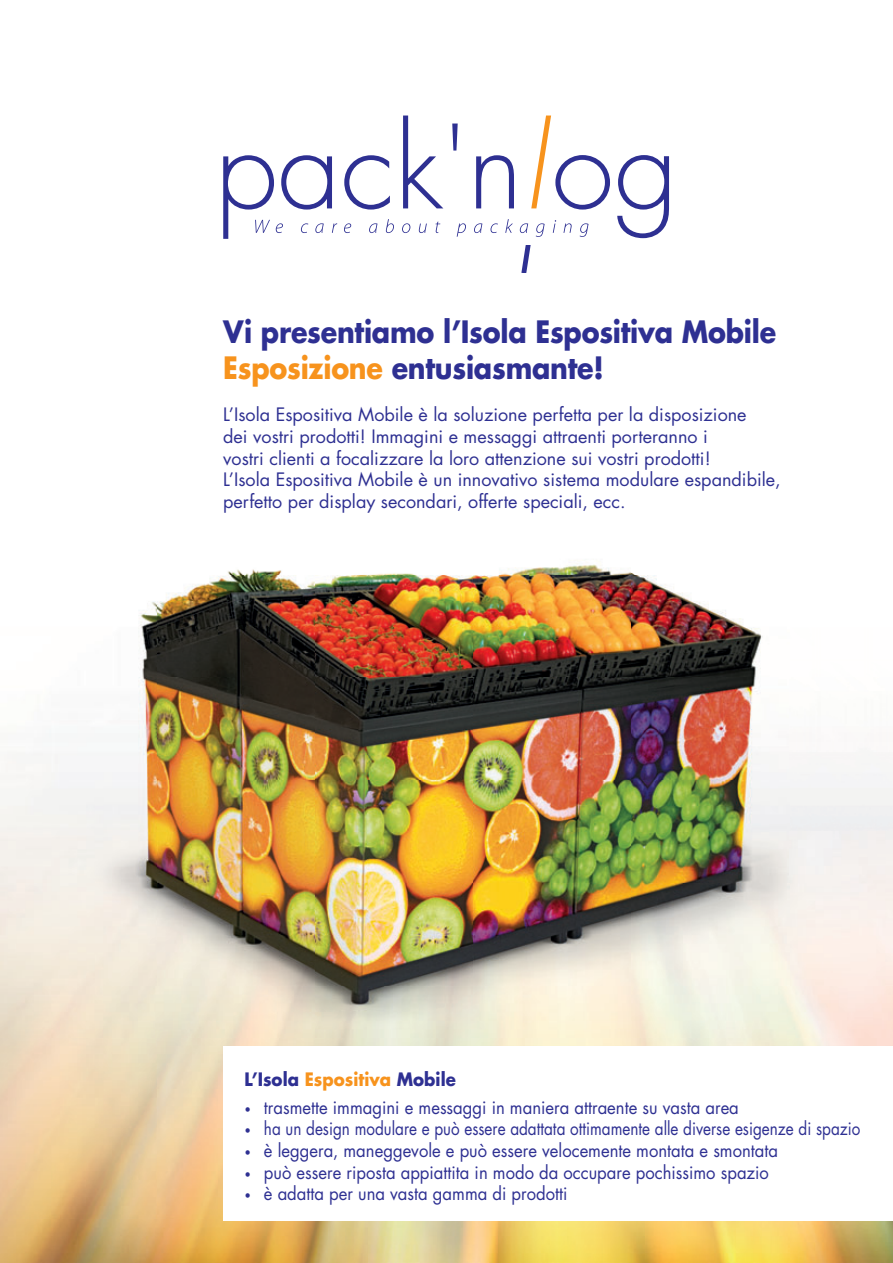
<style>
.page{position:relative;width:893px;height:1263px;background:#fff}
.page>*{position:absolute;margin:0;border:0;box-sizing:border-box;transform-origin:0 0}
.t1{font:700 30px/36px "Futura Std";letter-spacing:-.01em;color:#2e3092;scale:.9 1}
.t2{font:18px/21.6px "Futura Std";color:#2e3092}
.t3{font:18px "Futura Std";color:#2e3092;scale:.93 1}
.t4{font:18px "Futura Std";color:#2e3092;scale:.85 1}
.t5{font:700 18px "Futura Std";color:#2e3092;scale:.93 1}
.s1{color:#f7931d}
.s2{font-size:12px}
</style>
<div class="page">
<img style="left:0;top:564px;width:893px;height:699px">
<svg style="left:344px;top:155px;width:46px;height:55px"></svg>
<svg style="left:403px;top:116px;width:40px;height:92px"></svg>
<svg style="left:452px;top:124px;width:6px;height:27px"></svg>
<svg style="left:476px;top:155px;width:38px;height:53px"></svg>
<svg style="left:531px;top:116px;width:79px;height:94px"></svg>
<svg style="left:617px;top:155px;width:52px;height:83px"></svg>
<svg style="left:223px;top:155px;width:114px;height:84px"></svg>
<svg style="left:344px;top:223px;width:7px;height:10px"></svg>
<svg style="left:369px;top:223px;width:8px;height:10px"></svg>
<svg style="left:386px;top:219px;width:8px;height:14px"></svg>
<svg style="left:402px;top:223px;width:8px;height:10px"></svg>
<svg style="left:419px;top:224px;width:8px;height:9px"></svg>
<svg style="left:436px;top:222px;width:4px;height:11px"></svg>
<svg style="left:457px;top:223px;width:9px;height:14px"></svg>
<svg style="left:474px;top:223px;width:8px;height:10px"></svg>
<svg style="left:490px;top:223px;width:8px;height:10px"></svg>
<svg style="left:505px;top:219px;width:8px;height:14px"></svg>
<svg style="left:520px;top:223px;width:25px;height:50px"></svg>
<svg style="left:553px;top:220px;width:3px;height:13px"></svg>
<svg style="left:563px;top:223px;width:9px;height:10px"></svg>
<svg style="left:580px;top:223px;width:8px;height:14px"></svg>
<div style="left:223px;top:1046px;width:670px;height:174px;background:#fff"></div>
<h1 class="t1" style="left:223px;top:316px;width:616px">Vi presentiamo l’Isola Espositiva Mobile<br><span class="s1">Esposizione</span> entusiasmante!</h1>
<p class="t2" style="left:223px;top:405px;width:559px">L’Isola Espositiva Mobile è la soluzione perfetta per la disposizione<br>dei vostri prodotti! Immagini e messaggi attraenti porteranno i<br>vostri clienti a focalizzare la loro attenzione sui vostri prodotti!<br>L’Isola Espositiva Mobile è un innovativo sistema modulare espandibile, perfetto per display secondari, offerte speciali, ecc.</p>
<p class="t5" style="left:244px;top:1071px;width:229px">L’Isola <span class="s1">Espositiva</span> Mobile</p>
<p class="t3" style="left:244px;top:1099px;width:533px"><span class="s2">•</span> trasmette immagini e messaggi in maniera attraente su vasta area</p>
<p class="t4" style="left:244px;top:1120px;width:726px"><span class="s2">•</span> ha un design modulare e può essere adattata ottimamente alle diverse esigenze di spazio</p>
<p class="t3" style="left:244px;top:1142px;width:575px"><span class="s2">•</span> è leggera, maneggevole e può essere velocemente montata e smontata</p>
<p class="t3" style="left:244px;top:1163px;width:565px"><span class="s2">•</span> può essere riposta appiattita in modo da occupare pochissimo spazio</p>
<p class="t3" style="left:244px;top:1185px;width:349px"><span class="s2">•</span> è adatta per una vasta gamma di prodotti</p>
</div>
